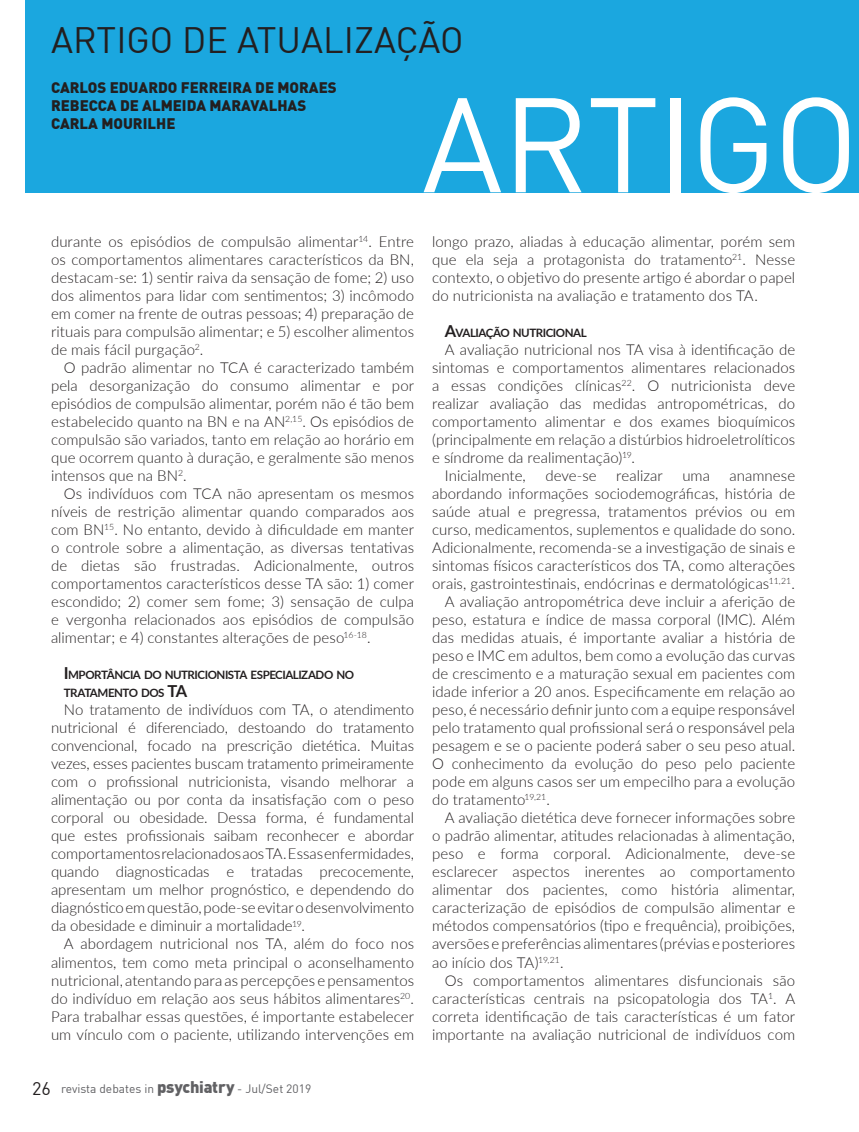
<style>
.page{position:relative;width:859px;height:1132px;background:#fff}
.page>*{position:absolute;margin:0;border:0;box-sizing:border-box;transform-origin:0 0}
.t1{font:132px "DIN";letter-spacing:-.015em;color:#fff}
.t2{font:36px "DIN";color:#231f20}
.t3{font:300 15px/18px "Lato";letter-spacing:.005em;color:#231f20;text-align:justify}
.t4{font:900 15px/18px "DIN";color:#231f20}
.t5{font:12px "DIN";color:#616164}
.t6{font:700 11.55px/18px "Lato";letter-spacing:-.04em;color:#231f20}
.s1{font-size:16.5px}
.s2{font-size:18px;color:#231f20}
.s3{font-weight:900;font-size:16.5px}
</style>
<div class="page">
<div style="left:26px;top:0;width:833px;height:192px;background:#1ba7df"></div>
<h2 class="t2" style="left:51px;top:24px;width:414px">ARTIGO DE ATUALIZAÇÃO</h2>
<p class="t4" style="left:51px;top:79px;width:287px">CARLOS EDUARDO FERREIRA DE MORAES<br>REBECCA DE ALMEIDA MARAVALHAS<br>CARLA MOURILHE</p>
<h1 class="t1" style="left:422px;top:86px;width:438px">ARTIGO</h1>
<p class="t3" style="left:51px;top:232px;width:365px">durante os episódios de compulsão alimentar<sup>14</sup>. Entre os comportamentos alimentares característicos da BN, destacam-se: 1) sentir raiva da sensação de fome; 2) uso dos alimentos para lidar com sentimentos; 3) incômodo em comer na frente de outras pessoas; 4) preparação de rituais para compulsão alimentar; e 5) escolher alimentos de mais fácil purgação<sup>2</sup>.</p>
<p class="t3" style="left:51px;top:358px;width:365px;text-indent:13px">O padrão alimentar no TCA é caracterizado também pela desorganização do consumo alimentar e por episódios de compulsão alimentar, porém não é tão bem estabelecido quanto na BN e na AN<sup>2,15</sup>. Os episódios de compulsão são variados, tanto em relação ao horário em que ocorrem quanto à duração, e geralmente são menos intensos que na BN<sup>2</sup>.</p>
<p class="t3" style="left:51px;top:484px;width:365px;text-indent:13px">Os indivíduos com TCA não apresentam os mesmos níveis de restrição alimentar quando comparados aos com BN<sup>15</sup>. No entanto, devido à dificuldade em manter o controle sobre a alimentação, as diversas tentativas de dietas são frustradas. Adicionalmente, outros comportamentos característicos desse TA são: 1) comer escondido; 2) comer sem fome; 3) sensação de culpa e vergonha relacionados aos episódios de compulsão alimentar; e 4) constantes alterações de peso<sup>16-18</sup>.</p>
<p class="t6" style="left:64px;top:665px;width:292px"><span class="s1">I</span>MPORTÂNCIA DO NUTRI CI ONISTA ESPECIALIZADO NO<br>TRATAMENTO DOS <span class="s1">TA</span></p>
<p class="t3" style="left:51px;top:700px;width:365px;text-indent:13px">No tratamento de indivíduos com TA, o atendimento nutricional é diferenciado, destoando do tratamento convencional, focado na prescrição dietética. Muitas vezes, esses pacientes buscam tratamento primeiramente com o profissional nutricionista, visando melhorar a alimentação ou por conta da insatisfação com o peso corporal ou obesidade. Dessa forma, é fundamental que estes profissionais saibam reconhecer e abordar comportamentos relacionados aos TA. Essas enfermidades, quando diagnosticadas e tratadas precocemente, apresentam um melhor prognóstico, e dependendo do diagnóstico em questão, pode-se evitar o desenvolvimento da obesidade e diminuir a mortalidade<sup>19</sup>.</p>
<p class="t3" style="left:51px;top:934px;width:365px;text-indent:13px">A abordagem nutricional nos TA, além do foco nos alimentos, tem como meta principal o aconselhamento nutricional, atentando para as percepções e pensamentos do indivíduo em relação aos seus hábitos alimentares<sup>20</sup>.<br>Para trabalhar essas questões, é importante estabelecer um vínculo com o paciente, utilizando intervenções em</p>
<p class="t5" style="left:32px;top:1082px;width:281px"><span class="s2">26</span> revista debates in <span class="s3">psychiatry</span> - Jul/Set 2019</p>
<p class="t3" style="left:432px;top:232px;width:365px">longo prazo, aliadas à educação alimentar, porém sem que ela seja a protagonista do tratamento<sup>21</sup>. Nesse contexto, o objetivo do presente artigo é abordar o papel do nutricionista na avaliação e tratamento dos TA.</p>
<p class="t6" style="left:445px;top:323px;width:143px"><span class="s1">A</span>VALIAÇÃO NUTRI CI ONAL</p>
<p class="t3" style="left:445px;top:340px;width:352px">A avaliação nutricional nos TA visa à identificação de</p>
<p class="t3" style="left:432px;top:358px;width:365px">sintomas e comportamentos alimentares relacionados</p>
<p class="t3" style="left:432px;top:376px;width:365px">a essas condições clínicas<sup>22</sup>. O nutricionista deve</p>
<p class="t3" style="left:432px;top:394px;width:365px">realizar avaliação das medidas antropométricas, do</p>
<p class="t3" style="left:432px;top:412px;width:365px">comportamento alimentar e dos exames bioquímicos</p>
<p class="t3" style="left:432px;top:430px;width:365px">(principalmente em relação a distúrbios hidroeletrolíticos</p>
<p class="t3" style="left:432px;top:448px;width:204px">e síndrome da realimentação)<sup>19</sup>.</p>
<p class="t3" style="left:445px;top:466px;width:82px">Inicialmente,</p>
<p class="t3" style="left:545px;top:466px;width:53px">deve-se</p>
<p class="t3" style="left:616px;top:466px;width:48px">realizar</p>
<p class="t3" style="left:682px;top:466px;width:29px">uma</p>
<p class="t3" style="left:729px;top:466px;width:67px">anamnese</p>
<p class="t3" style="left:432px;top:484px;width:365px">abordando informações sociodemográficas, história de</p>
<p class="t3" style="left:432px;top:502px;width:365px">saúde atual e pregressa, tratamentos prévios ou em</p>
<p class="t3" style="left:432px;top:520px;width:365px">curso, medicamentos, suplementos e qualidade do sono.</p>
<p class="t3" style="left:432px;top:538px;width:365px">Adicionalmente, recomenda-se a investigação de sinais e</p>
<p class="t3" style="left:432px;top:556px;width:365px">sintomas físicos característicos dos TA, como alterações</p>
<p class="t3" style="left:432px;top:574px;width:364px">orais, gastrointestinais, endócrinas e dermatológicas<sup>11,21</sup>.</p>
<p class="t3" style="left:445px;top:592px;width:352px">A avaliação antropométrica deve incluir a aferição de</p>
<p class="t3" style="left:432px;top:610px;width:365px">peso, estatura e índice de massa corporal (IMC). Além</p>
<p class="t3" style="left:432px;top:628px;width:365px">das medidas atuais, é importante avaliar a história de</p>
<p class="t3" style="left:432px;top:646px;width:365px">peso e IMC em adultos, bem como a evolução das curvas</p>
<p class="t3" style="left:432px;top:664px;width:365px">de crescimento e a maturação sexual em pacientes com</p>
<p class="t3" style="left:432px;top:682px;width:365px">idade inferior a 20 anos. Especificamente em relação ao</p>
<p class="t3" style="left:432px;top:700px;width:365px">peso, é necessário definir junto com a equipe responsável</p>
<p class="t3" style="left:432px;top:718px;width:365px">pelo tratamento qual profissional será o responsável pela</p>
<p class="t3" style="left:432px;top:736px;width:365px">pesagem e se o paciente poderá saber o seu peso atual.</p>
<p class="t3" style="left:432px;top:754px;width:365px">O conhecimento da evolução do peso pelo paciente</p>
<p class="t3" style="left:432px;top:772px;width:365px">pode em alguns casos ser um empecilho para a evolução</p>
<p class="t3" style="left:432px;top:790px;width:119px">do tratamento<sup>19,21</sup>.</p>
<p class="t3" style="left:445px;top:808px;width:352px">A avaliação dietética deve fornecer informações sobre</p>
<p class="t3" style="left:432px;top:826px;width:365px">o padrão alimentar, atitudes relacionadas à alimentação,</p>
<p class="t3" style="left:432px;top:844px;width:365px">peso e forma corporal. Adicionalmente, deve-se</p>
<p class="t3" style="left:432px;top:862px;width:365px">esclarecer aspectos inerentes ao comportamento</p>
<p class="t3" style="left:432px;top:880px;width:365px">alimentar dos pacientes, como história alimentar,</p>
<p class="t3" style="left:432px;top:898px;width:365px">caracterização de episódios de compulsão alimentar e</p>
<p class="t3" style="left:432px;top:916px;width:365px">métodos compensatórios (tipo e frequência), proibições,</p>
<p class="t3" style="left:432px;top:934px;width:365px">aversões e preferências alimentares (prévias e posteriores</p>
<p class="t3" style="left:432px;top:952px;width:133px">ao início dos TA)<sup>19,21</sup>.</p>
<p class="t3" style="left:445px;top:970px;width:352px">Os comportamentos alimentares disfuncionais são</p>
<p class="t3" style="left:432px;top:988px;width:365px">características centrais na psicopatologia dos TA<sup>1</sup>. A</p>
<p class="t3" style="left:432px;top:1006px;width:365px">correta identificação de tais características é um fator</p>
<p class="t3" style="left:432px;top:1024px;width:365px">importante na avaliação nutricional de indivíduos com</p>
</div>
